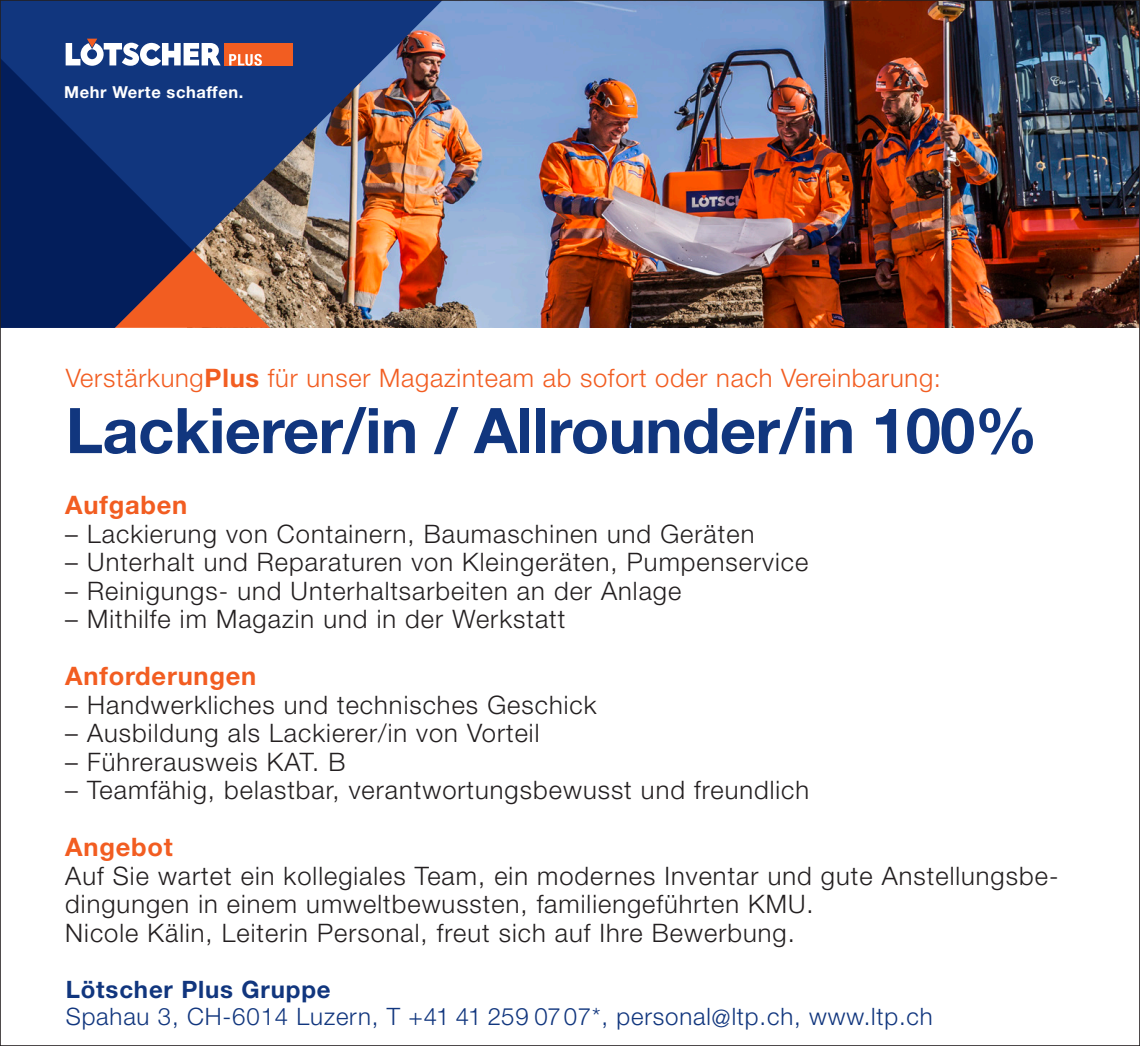
<style>
.page{position:relative;width:1140px;height:1046px;background:#fff}
.page>*{position:absolute;margin:0;border:0;box-sizing:border-box;transform-origin:0 0}
.Titel_Blau{font:700 63px "Helvetica Neue LT Std";letter-spacing:-.01em;color:#11367e}
.Lauftext_Blau{font:300 25.5px/28.5px "Helvetica Neue LT Std";letter-spacing:.04em;color:#231f20}
.Titel_Orange{font:300 25.5px "Helvetica Neue LT Std";letter-spacing:.04em;color:#231f20}
.Titel_Orange-2{font:300 25.5px "Helvetica Neue LT Std";letter-spacing:.03em;color:#f25d21}
.Titel_Orange-3{font:700 25.5px "Helvetica Neue LT Std";letter-spacing:.03em;color:#f25d21}
.Adresszeile_Blau{font:300 24px/27px "Helvetica Neue LT Std";letter-spacing:.035em;color:#11367e}
.t1{font:700 16.5px "Helvetica Neue LT Std";letter-spacing:.035em;color:#fff}
.s1{font-weight:700}
</style>
<div class="page">
<img style="left:443px;top:2px;width:695px;height:326px">
<img style="left:2px;top:2px;width:441px;height:326px">
<svg style="left:2px;top:58px;width:190px;height:270px;background:#162962"></svg>
<div style="left:52px;top:26px;width:241px;height:52px;background:#11367e"></div>
<div style="left:224px;top:43px;width:69px;height:22px;background:#f25d21"></div>
<svg style="left:229px;top:54px;width:33px;height:12px"></svg>
<svg style="left:66px;top:39px;width:155px;height:27px"></svg>
<p class="t1" style="left:64px;top:82px;width:181px">Mehr Werte schaffen.</p>
<p class="Titel_Orange-2" style="left:66px;top:362px;width:877px">Verstärkung<span class="s1">Plus</span> für unser Magazinteam ab sofort oder nach Vereinbarung:</p>
<p class="Titel_Blau" style="left:66px;top:392px;width:973px">Lackierer/in / Allrounder/in 100%</p>
<p class="Titel_Orange-3" style="left:65px;top:490px;width:123px">Aufgaben</p>
<p class="Lauftext_Blau" style="left:65px;top:519px;width:690px">– Lackierung von Containern, Baumaschinen und Geräten</p>
<p class="Titel_Orange" style="left:65px;top:547px;width:744px">– Unterhalt und Reparaturen von Kleingeräten, Pumpenservice</p>
<p class="Titel_Orange" style="left:65px;top:575px;width:617px">– Reinigungs- und Unterhaltsarbeiten an der Anlage</p>
<p class="Titel_Orange" style="left:65px;top:604px;width:501px">– Mithilfe im Magazin und in der Werkstatt</p>
<p class="Titel_Orange-3" style="left:65px;top:661px;width:193px">Anforderungen</p>
<p class="Lauftext_Blau" style="left:65px;top:690px;width:533px">– Handwerkliches und technisches Geschick</p>
<p class="Lauftext_Blau" style="left:65px;top:719px;width:475px">– Ausbildung als Lackierer/in von Vorteil</p>
<p class="Lauftext_Blau" style="left:65px;top:747px;width:281px">– Führerausweis KAT. B</p>
<p class="Lauftext_Blau" style="left:65px;top:776px;width:745px">– Teamfähig, belastbar, verantwortungsbewusst und freundlich</p>
<p class="Titel_Orange-3" style="left:65px;top:832px;width:109px">Angebot</p>
<p class="Lauftext_Blau" style="left:65px;top:861px;width:994px">Auf Sie wartet ein kollegiales Team, ein modernes Inventar und gute Anstellungsbe&shy;dingungen in einem umweltbewussten, familiengeführten KMU.</p>
<p class="Lauftext_Blau" style="left:65px;top:918px;width:731px">Nicole Kälin, Leiterin Personal, freut sich auf Ihre Bewerbung.</p>
<p class="Adresszeile_Blau" style="left:66px;top:975px;width:868px"><span class="s1">Lötscher Plus Gruppe<br></span>Spahau 3, CH-6014 Luzern, T +41 41 259 0707*, personal@ltp.ch, www.ltp.ch</p>
</div>
